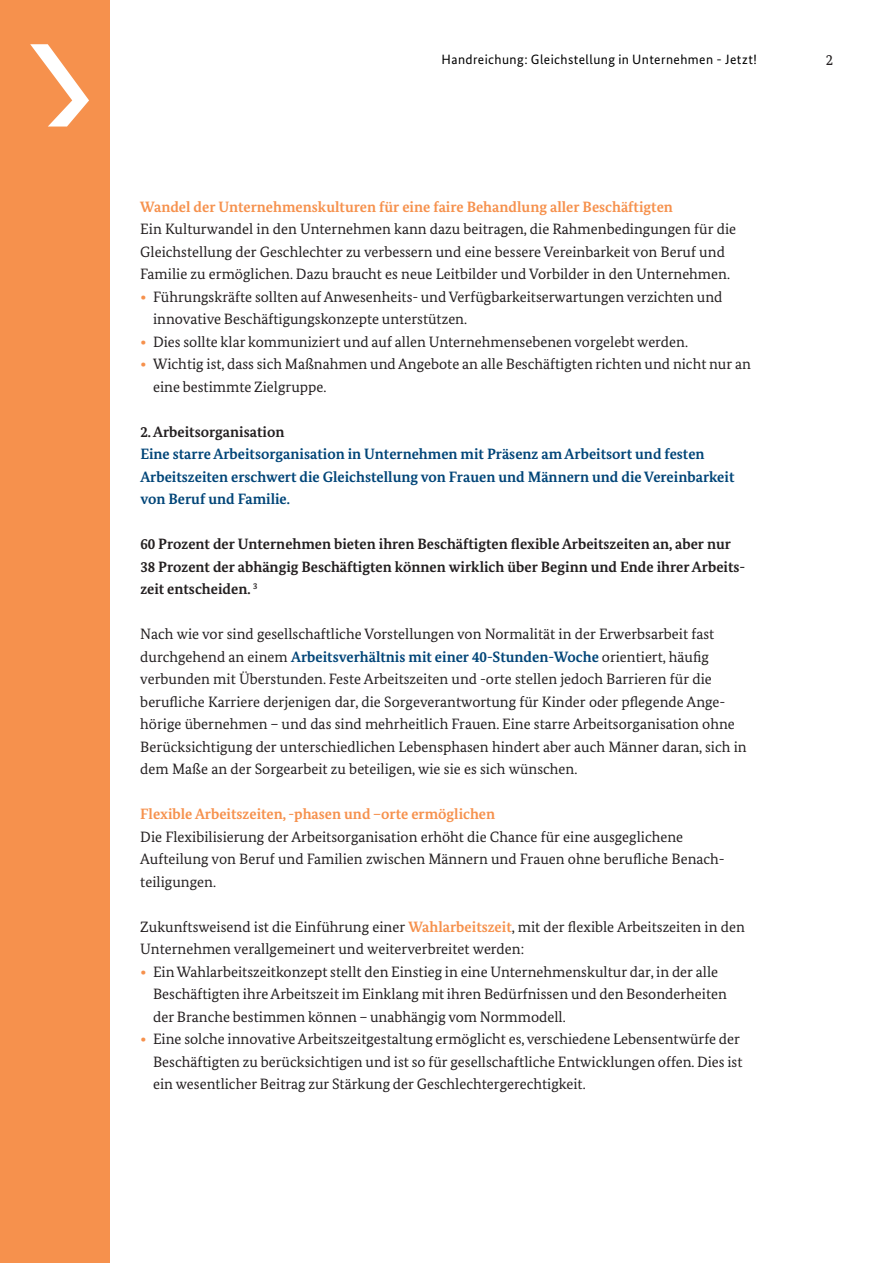
<style>
.page{position:relative;width:893px;height:1263px;background:#fff}
.page>*{position:absolute;margin:0;border:0;box-sizing:border-box;transform-origin:0 0}
.t1{font:15px/22.5px "Bundes Serif";color:#231f20}
.t2{font:700 15px/22.5px "Bundes Serif";color:#231f20}
.t3{font:700 15px/22.5px "Bundes Serif";color:#004578}
.t4{font:700 15px "Bundes Serif";color:#f6914d}
.t5{font:13.5px "Bundes Sans";letter-spacing:.03em;color:#000}
.s1{font-family:"Bundes Sans";font-size:19.5px;color:#f6914d}
.s2{font-weight:700;color:#004578}
.s3{font-weight:700;color:#f6914d}
</style>
<div class="page">
<div style="left:0;top:0;width:110px;height:1263px;background:#f6914d"></div>
<svg style="left:30px;top:44px;width:59px;height:83px"></svg>
<p class="t5" style="left:442px;top:51px;width:317px">Handreichung: Gleichstellung in Unternehmen - Jetzt!</p>
<p class="t1" style="left:826px;top:48px;width:9px">2</p>
<p class="t4" style="left:140px;top:197px;width:534px">Wandel der Unternehmenskulturen für eine faire Behandlung aller Beschäftigten</p>
<p class="t1" style="left:140px;top:217px;width:597px">Ein Kulturwandel in den Unternehmen kann dazu beitragen, die Rahmenbedingungen für die<br>Gleichstellung der Geschlechter zu verbessern und eine bessere Vereinbarkeit von Beruf und<br>Familie zu ermöglichen. Dazu braucht es neue Leitbilder und Vorbilder in den Unternehmen.</p>
<p class="t1" style="left:153px;top:285px;width:571px;text-indent:-13px"><span class="s1">•</span> Führungskräfte sollten auf Anwesenheits- und Verfügbarkeitserwartungen verzichten und innovative Beschäftigungskonzepte unterstützen.</p>
<p class="t1" style="left:140px;top:330px;width:549px"><span class="s1">•</span> Dies sollte klar kommuniziert und auf allen Unternehmensebenen vorgelebt werden.</p>
<p class="t1" style="left:153px;top:352px;width:599px;text-indent:-13px"><span class="s1">•</span> Wichtig ist, dass sich Maßnahmen und Angebote an alle Beschäftigten richten und nicht nur an eine bestimmte Zielgruppe.</p>
<p class="t2" style="left:140px;top:420px;width:146px">2. Arbeitsorganisation</p>
<p class="t3" style="left:140px;top:442px;width:596px">Eine starre Arbeitsorganisation in Unternehmen mit Präsenz am Arbeitsort und festen<br>Arbeitszeiten erschwert die Gleichstellung von Frauen und Männern und die Vereinbarkeit von Beruf und Familie.</p>
<p class="t2" style="left:140px;top:532px;width:606px">60 Prozent der Unternehmen bieten ihren Beschäftigten flexible Arbeitszeiten an, aber nur<br>38 Prozent der abhängig Beschäftigten können wirklich über Beginn und Ende ihrer Arbeits&shy;zeit entscheiden. <sup>3</sup></p>
<p class="t1" style="left:140px;top:622px;width:608px">Nach wie vor sind gesellschaftliche Vorstellungen von Normalität in der Erwerbsarbeit fast durchgehend an einem <span class="s2">Arbeitsverhältnis mit einer 40-Stunden-Woche</span> orientiert, häufig verbunden mit Überstunden. Feste Arbeitszeiten und -orte stellen jedoch Barrieren für die berufliche Karriere derjenigen dar, die Sorgeverantwortung für Kinder oder pflegende Ange&shy;hörige übernehmen – und das sind mehrheitlich Frauen. Eine starre Arbeitsorganisation ohne Berücksichtigung der unterschiedlichen Lebensphasen hindert aber auch Männer daran, sich in dem Maße an der Sorgearbeit zu beteiligen, wie sie es sich wünschen.</p>
<p class="t4" style="left:140px;top:805px;width:356px">Flexible Arbeitszeiten, -phasen und –orte ermöglichen</p>
<p class="t1" style="left:140px;top:825px;width:586px">Die Flexibilisierung der Arbeitsorganisation erhöht die Chance für eine ausgeglichene<br>Aufteilung von Beruf und Familien zwischen Männern und Frauen ohne berufliche Benach&shy;teiligungen.</p>
<p class="t1" style="left:140px;top:915px;width:606px">Zukunftsweisend ist die Einführung einer <span class="s3">Wahlarbeitszeit</span>, mit der flexible Arbeitszeiten in den<br>Unternehmen verallgemeinert und weiterverbreitet werden:</p>
<p class="t1" style="left:153px;top:960px;width:575px;text-indent:-13px"><span class="s1">•</span> Ein Wahlarbeitszeitkonzept stellt den Einstieg in eine Unternehmenskultur dar, in der alle<br>Beschäftigten ihre Arbeitszeit im Einklang mit ihren Bedürfnissen und den Besonderheiten der Branche bestimmen können – unabhängig vom Normmodell.</p>
<p class="t1" style="left:153px;top:1027px;width:591px;text-indent:-13px"><span class="s1">•</span> Eine solche innovative Arbeitszeitgestaltung ermöglicht es, verschiedene Lebensentwürfe der<br>Beschäftigten zu berücksichtigen und ist so für gesellschaftliche Entwicklungen offen. Dies ist ein wesentlicher Beitrag zur Stärkung der Geschlechtergerechtigkeit.</p>
</div>
